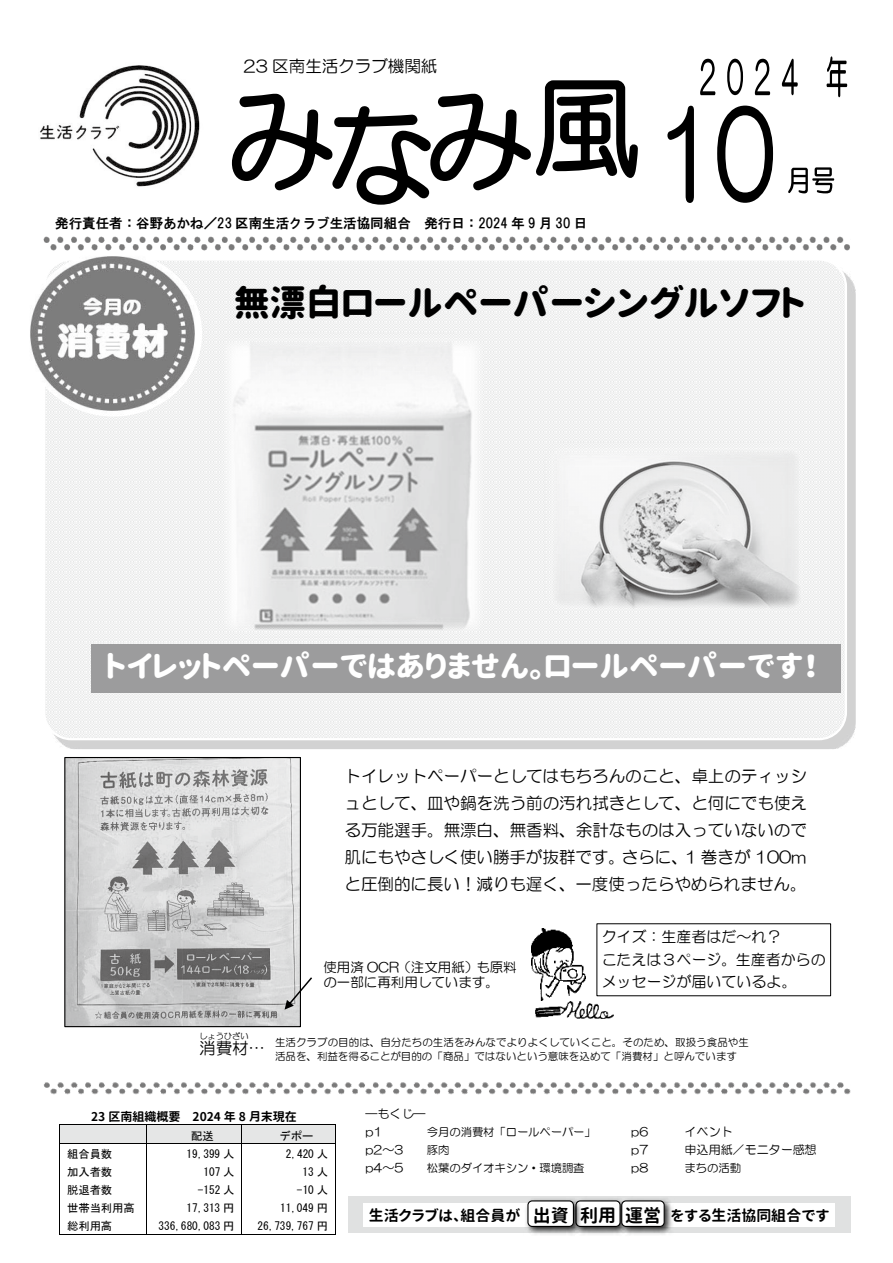
<style>
.page{position:relative;width:893px;height:1263px;background:#fff}
.page>*{position:absolute;margin:0;border:0;box-sizing:border-box;transform-origin:0 0}
.t1{font:108px "HG Maru Gothic MPRO";color:#000}
.t2{font:36px "Gen Jyuu Gothic X P Heavy";color:#000}
.t3{font:30px "Gen Jyuu Gothic X P Heavy";color:#fff}
.t4{font:16.5px/27px "HG Maru Gothic MPRO";color:#000;text-align:justify}
.t5{font:15px/22.5px "HG Maru Gothic MPRO";color:#000}
.t6{font:15px "Gen Jyuu Gothic X P Bold";color:#000}
.t7{font:13.5px "HGS Gothic E";color:#000}
.t8{font:13.5px/15.1px "HG Maru Gothic MPRO";color:#000}
.t9{font:12px/18px "HG Maru Gothic MPRO";color:#000}
.t10{font:12px "Gen Jyuu Gothic X P Bold";letter-spacing:-.005em;color:#000}
.t11{font:11.4px "MS Gothic";letter-spacing:-.01em;color:#000}
.t12{font:11.4px "HG Maru Gothic MPRO";color:#000}
.t13{font:10.5px/13.5px "HG Maru Gothic MPRO";color:#000}
.t14{font:8.25px "HG Maru Gothic MPRO";color:#000}
.s1{font-size:18px}
</style>
<div class="page">
<img style="left:40px;top:65px;width:160px;height:122px">
<img style="left:43px;top:1082px;width:807px;height:13px">
<div style="left:348px;top:1196px;width:502px;height:37px;background:#e0e1e1"></div>
<div style="left:364px;top:1203px;width:471px;height:23px;background:#fff"></div>
<img style="left:584px;top:1199px;width:32px;height:35px">
<div style="left:575px;top:1200px;width:46px;height:27px;background:#fff;border:1px solid #000;border-radius:4px"></div>
<img style="left:616px;top:1199px;width:59px;height:35px">
<img style="left:619px;top:1199px;width:54px;height:36px">
<div style="left:621px;top:1200px;width:44px;height:27px;background:#fff;border:1px solid #000;border-radius:4px"></div>
<img style="left:523px;top:1199px;width:61px;height:35px">
<img style="left:525px;top:1199px;width:57px;height:36px">
<div style="left:527px;top:1200px;width:47px;height:27px;background:#fff;border:1px solid #000;border-radius:4px"></div>
<div style="left:59px;top:1125px;width:87px;height:18px;background:#e5e6e6"></div>
<div style="left:147px;top:1125px;width:95px;height:18px;background:#e5e6e6"></div>
<div style="left:242px;top:1125px;width:93px;height:18px;background:#e5e6e6"></div>
<hr style="left:59px;top:1124px;width:87px;height:1px;background:#000">
<hr style="left:147px;top:1124px;width:95px;height:1px;background:#000">
<hr style="left:242px;top:1124px;width:93px;height:1px;background:#000">
<hr style="left:59px;top:1143px;width:87px;height:1px;background:#000">
<hr style="left:147px;top:1143px;width:95px;height:1px;background:#000">
<hr style="left:242px;top:1143px;width:93px;height:1px;background:#000">
<svg style="left:59px;top:1125px;width:1px;height:109px"></svg>
<hr style="left:59px;top:1234px;width:87px;height:1px;background:#000">
<svg style="left:146px;top:1124px;width:1px;height:111px"></svg>
<hr style="left:147px;top:1234px;width:95px;height:1px;background:#000">
<hr style="left:242px;top:1234px;width:93px;height:1px;background:#000">
<svg style="left:335px;top:1124px;width:1px;height:111px"></svg>
<img style="left:54px;top:271px;width:802px;height:478px">
<svg style="left:43px;top:258px;width:804px;height:482px;fill:#f2f2f2"></svg>
<img style="left:43px;top:236px;width:807px;height:15px">
<svg style="left:788px;top:167px;width:46px;height:26px"></svg>
<img style="left:626px;top:152px;width:157px;height:87px">
<svg style="left:667px;top:107px;width:106px;height:96px"></svg>
<img style="left:688px;top:58px;width:160px;height:49px">
<svg style="left:700px;top:59px;width:70px;height:36px"></svg>
<svg style="left:782px;top:59px;width:16px;height:36px"></svg>
<svg style="left:827px;top:56px;width:20px;height:41px"></svg>
<img style="left:535px;top:1001px;width:79px;height:18px">
<img style="left:531px;top:929px;width:55px;height:71px">
<img style="left:66px;top:759px;width:233px;height:266px">
<div style="left:64px;top:757px;width:237px;height:270px;border:1px solid #000"></div>
<div style="left:91px;top:645px;width:749px;height:48px;background:#9c9c9d"></div>
<img style="left:30px;top:256px;width:172px;height:161px">
<img style="left:217px;top:333px;width:273px;height:306px">
<img style="left:544px;top:442px;width:264px;height:173px">
<svg style="left:285px;top:977px;width:27px;height:33px"></svg>
<p class="t4" style="left:244px;top:52px;width:195px">23 区南生活クラブ機関紙</p>
<h1 class="t1" style="left:426px;top:86px;width:109px">み</h1>
<h1 class="t1" style="left:532px;top:73px;width:109px">風</h1>
<h1 class="t1" style="left:228px;top:86px;width:109px">み</h1>
<h1 class="t1" style="left:327px;top:101px;width:110px">な</h1>
<p class="t7" style="left:55px;top:216px;width:534px">発行責任者：谷野あかね／23 区南生活クラブ生活協同組合 発行日：2024 年 9 月 30 日</p>
<h2 class="t2" style="left:234px;top:275px;width:573px">無漂白ロールペーパーシングルソフト</h2>
<h3 class="t3" style="left:107px;top:643px;width:713px">トイレットペーパーではありません。ロールペーパーです！</h3>
<p class="t4" style="left:344px;top:762px;width:464px">トイレットペーパーとしてはもちろんのこと、卓上のティッシュとして、皿や鍋を洗う前の汚れ拭きとして、と何にでも使える万能選手。無漂白、無香料、余計なものは入っていないので肌にもやさしく使い勝手が抜群です。さらに、1 巻きが 100mと圧倒的に長い！減りも遅く、一度使ったらやめられません。</p>
<p class="t5" style="left:602px;top:925px;width:226px">クイズ：生産者はだ～れ？<br>こたえは３ページ。生産者からのメッセージが届いているよ。</p>
<p class="t8" style="left:323px;top:960px;width:195px">使用済 OCR（注文用紙）も原料の一部に再利用しています。</p>
<p class="t14" style="left:199px;top:1032px;width:51px">しょうひざい</p>
<p class="t4" style="left:199px;top:1034px;width:68px">消費材…</p>
<p class="t13" style="left:275px;top:1036px;width:475px">生活クラブの目的は、自分たちの生活をみんなでよりよくしていくこと。そのため、取扱う食品や生活品を、利益を得ることが目的の「商品」ではないという意味を込めて「消費材」と呼んでいます</p>
<p class="t10" style="left:91px;top:1108px;width:207px">23 区南組織概要 2024 年 8 月末現在</p>
<p class="t11" style="left:191px;top:1130px;width:24px">配送</p>
<p class="t11" style="left:280px;top:1130px;width:36px">デポー</p>
<p class="t11" style="left:67px;top:1148px;width:47px">組合員数</p>
<p class="t11" style="left:187px;top:1148px;width:50px">19,399 人</p>
<p class="t11" style="left:286px;top:1148px;width:44px">2,420 人</p>
<p class="t11" style="left:67px;top:1166px;width:47px">加入者数</p>
<p class="t11" style="left:203px;top:1166px;width:33px">107 人</p>
<p class="t11" style="left:302px;top:1166px;width:27px">13 人</p>
<p class="t11" style="left:67px;top:1184px;width:47px">脱退者数</p>
<p class="t11" style="left:198px;top:1184px;width:38px">-152 人</p>
<p class="t11" style="left:297px;top:1184px;width:33px">-10 人</p>
<p class="t11" style="left:67px;top:1202px;width:69px">世帯当利用高</p>
<p class="t11" style="left:187px;top:1202px;width:50px">17,313 円</p>
<p class="t11" style="left:280px;top:1202px;width:50px">11,049 円</p>
<p class="t11" style="left:67px;top:1221px;width:47px">総利用高</p>
<p class="t11" style="left:158px;top:1221px;width:78px">336,680,083 円</p>
<p class="t11" style="left:257px;top:1221px;width:72px">26,739,767 円</p>
<p class="t9" style="left:365px;top:1105px;width:62px">―もくじ― p1</p>
<p class="t12" style="left:427px;top:1126px;width:171px">今月の消費材「ロールペーパー」</p>
<p class="t9" style="left:631px;top:1123px;width:19px">p6</p>
<p class="t9" style="left:685px;top:1123px;width:50px">イベント</p>
<p class="t9" style="left:365px;top:1141px;width:39px">p2～3</p>
<p class="t12" style="left:427px;top:1144px;width:24px">豚肉</p>
<p class="t9" style="left:631px;top:1141px;width:19px">p7</p>
<p class="t9" style="left:685px;top:1141px;width:134px">申込用紙／モニター感想</p>
<p class="t9" style="left:365px;top:1159px;width:39px">p4～5</p>
<p class="t12" style="left:427px;top:1162px;width:159px">松葉のダイオキシン・環境調査</p>
<p class="t9" style="left:631px;top:1159px;width:19px">p8</p>
<p class="t12" style="left:685px;top:1162px;width:58px">まちの活動</p>
<p class="t6" style="left:369px;top:1205px;width:462px">生活クラブは、組合員が <span class="s1">出資 利用運営</span> をする生活協同組合です</p>
</div>
